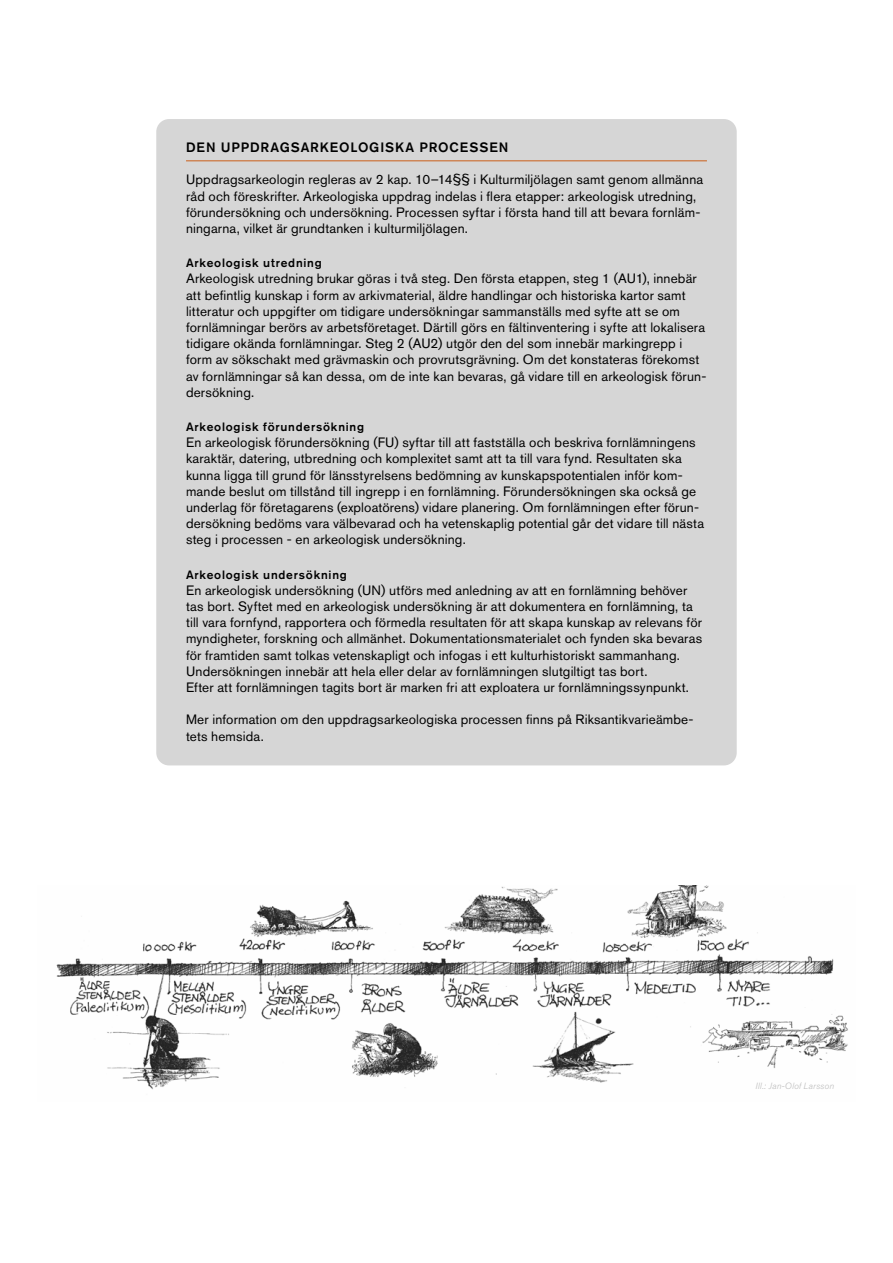
<style>
.page{position:relative;width:893px;height:1263px;background:#fff}
.page>*{position:absolute;margin:0;border:0;box-sizing:border-box;transform-origin:0 0}
.Fakta_brödtext{font:13.5px/16.2px "Akzidenz Grotesk Std";letter-spacing:.01em;color:#000}
.Faktarubrik_underrubrik{font:500 13.5px "Akzidenz Grotesk Std";letter-spacing:.065em;color:#000}
.Faktarubrik{font:500 12px "Akzidenz Grotesk Std";letter-spacing:.065em;color:#000}
.Bildtext{font:italic 300 9px "Akzidenz Grotesk Std";letter-spacing:.02em;color:#bcbcbc}
</style>
<div class="page">
<div style="left:156px;top:119px;width:581px;height:646px;background:#d6d6d6;border-radius:13px"></div>
<hr style="left:186px;top:160px;width:521px;height:1px;background:#cb5e19">
<img style="left:56px;top:885px;width:792px;height:205px">
<p class="Faktarubrik_underrubrik" style="left:186px;top:139px;width:324px">DEN UPPDRAGSARKEOLOGISKA PROCESSEN</p>
<p class="Fakta_brödtext" style="left:186px;top:171px;width:519px">Uppdragsarkeologin regleras av 2 kap. 10–14§§ i Kulturmiljölagen samt genom allmänna råd och föreskrifter. Arkeologiska uppdrag indelas i flera etapper: arkeologisk utredning, förundersökning och undersökning. Processen syftar i första hand till att bevara fornläm&shy;ningarna, vilket är grundtanken i kulturmiljölagen.</p>
<p class="Faktarubrik" style="left:186px;top:256px;width:137px">Arkeologisk utredning</p>
<p class="Fakta_brödtext" style="left:186px;top:270px;width:522px">Arkeologisk utredning brukar göras i två steg. Den första etappen, steg 1 (AU1), innebär att befintlig kunskap i form av arkivmaterial, äldre handlingar och historiska kartor samt litteratur och uppgifter om tidigare undersökningar sammanställs med syfte att se om fornlämningar berörs av arbetsföretaget. Därtill görs en fältinventering i syfte att lokalisera tidigare okända fornlämningar. Steg 2 (AU2) utgör den del som innebär markingrepp i form av sökschakt med grävmaskin och provrutsgrävning. Om det konstateras förekomst av fornlämningar så kan dessa, om de inte kan bevaras, gå vidare till en arkeologisk förun&shy;dersökning.</p>
<p class="Faktarubrik" style="left:186px;top:419px;width:180px">Arkeologisk förundersökning</p>
<p class="Fakta_brödtext" style="left:186px;top:434px;width:520px">En arkeologisk förundersökning (FU) syftar till att fastställa och beskriva fornlämningens karaktär, datering, utbredning och komplexitet samt att ta till vara fynd. Resultaten ska kunna ligga till grund för länsstyrelsens bedömning av kunskapspotentialen inför kom&shy;mande beslut om tillstånd till ingrepp i en fornlämning. Förundersökningen ska också ge underlag för företagarens (exploatörens) vidare planering. Om fornlämningen efter förun&shy;dersökning bedöms vara välbevarad och ha vetenskaplig potential går det vidare till nästa steg i processen - en arkeologisk undersökning.</p>
<p class="Faktarubrik" style="left:186px;top:567px;width:162px">Arkeologisk undersökning</p>
<p class="Fakta_brödtext" style="left:186px;top:582px;width:518px">En arkeologisk undersökning (UN) utförs med anledning av att en fornlämning behöver tas bort. Syftet med en arkeologisk undersökning är att dokumentera en fornlämning, ta till vara fornfynd, rapportera och förmedla resultaten för att skapa kunskap av relevans för myndigheter, forskning och allmänhet. Dokumentationsmaterialet och fynden ska bevaras för framtiden samt tolkas vetenskapligt och infogas i ett kulturhistoriskt sammanhang.<br>Undersökningen innebär att hela eller delar av fornlämningen slutgiltigt tas bort.</p>
<p class="Fakta_brödtext" style="left:186px;top:679px;width:504px">Efter att fornlämningen tagits bort är marken fri att exploatera ur fornlämningssynpunkt.</p>
<p class="Fakta_brödtext" style="left:186px;top:711px;width:509px">Mer information om den uppdragsarkeologiska processen finns på Riksantikvarieämbe&shy;tets hemsida.</p>
<p class="Bildtext" style="left:756px;top:1081px;width:80px">Ill.: Jan-Olof Larsson</p>
</div>
